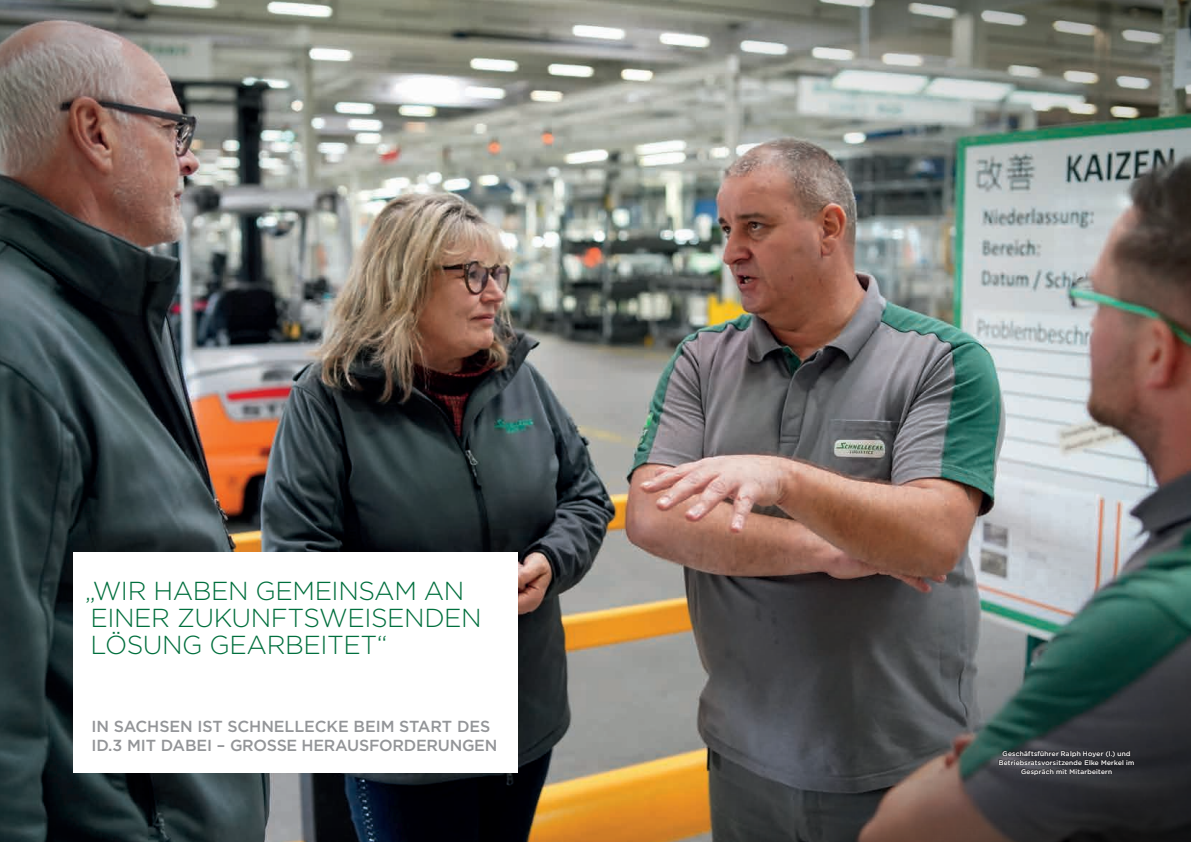
<style>
.page{position:relative;width:1191px;height:842px;background:#fff}
.page>*{position:absolute;margin:0;border:0;box-sizing:border-box;transform-origin:0 0}
.TITEL_26{font:300 26px/27px "Gotham";letter-spacing:-.015em;color:#006f3d}
.sub{font:500 16px/19px "Gotham";letter-spacing:-.005em;color:#939598}
.BU{font:6.5px/9px "Gotham";letter-spacing:.05em;color:#fff;text-align:center}
</style>
<div class="page">
<img style="left:0;top:0;width:1191px;height:842px">
<img style="left:553px;top:0;width:638px;height:276px">
<div style="left:73px;top:552px;width:445px;height:220px;background:#fff"></div>
<img style="left:0;top:0;width:335px;height:404px">
<img style="left:602px;top:492px;width:589px;height:350px">
<svg style="left:998px;top:750px;width:137px;height:26px;fill:#2f3035"></svg>
<p class="TITEL_26" style="left:85px;top:577px;width:398px">„WIR HABEN GEMEINSAM AN<br>EINER ZUKUNFTSWEISENDEN<br>LÖSUNG GEARBEITET“</p>
<p class="sub" style="left:91px;top:717px;width:407px">IN SACHSEN IST SCHNELLECKE BEIM START DES<br>ID.3 MIT DABEI – GROSSE HERAUSFORDERUNGEN</p>
<p class="BU" style="left:998px;top:749px;width:137px">Geschäftsführer Ralph Hoyer (l.) und<br>Betriebsratsvorsitzende Elke Merkel im<br>Gespräch mit Mitarbeitern</p>
</div>
